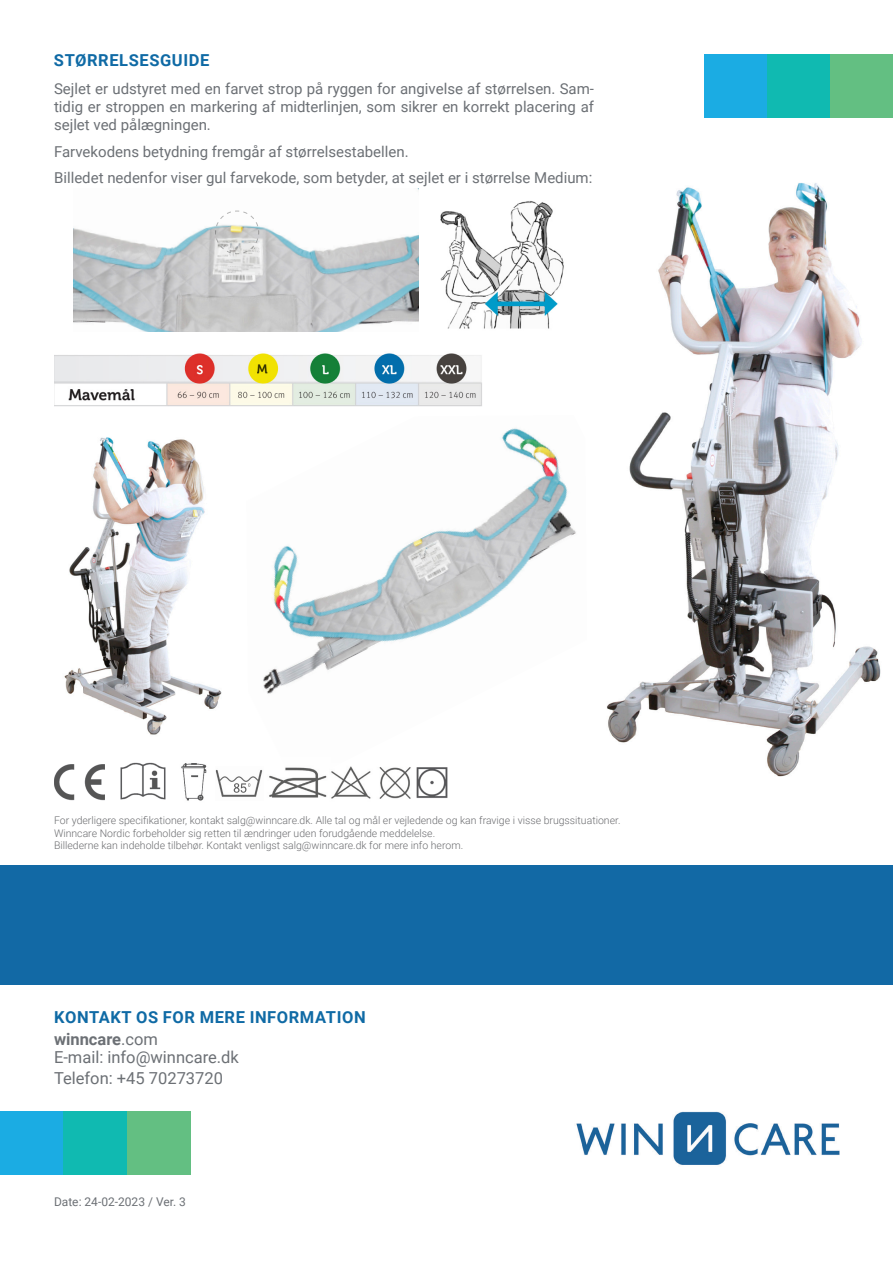
<style>
.page{position:relative;width:893px;height:1263px;background:#fff}
.page>*{position:absolute;margin:0;border:0;box-sizing:border-box;transform-origin:0 0}
.t1{font:700 16.5px "Roboto";letter-spacing:.035em;color:#0f6aa5}
.t2{font:16.5px "Roboto";color:#6c7075}
.t3{font:700 16.5px "Roboto";color:#6c7075}
.t4{font:15px/18px "Roboto";color:#6c7075;text-align:justify}
.t5{font:12px "Roboto";color:#6c7075}
.t6{font:300 10.5px "Roboto";color:#6c6d70}
.s1{font-weight:400}
</style>
<div class="page">
<img style="left:607px;top:183px;width:274px;height:594px">
<img style="left:263px;top:428px;width:313px;height:266px">
<div style="left:0;top:865px;width:893px;height:120px;background:#1269a5"></div>
<img style="left:576px;top:1111px;width:264px;height:54px">
<div style="left:0;top:1111px;width:64px;height:63px;background:#1bace3"></div>
<div style="left:64px;top:1111px;width:63px;height:63px;background:#10bab1"></div>
<div style="left:127px;top:1111px;width:64px;height:63px;background:#63bf82"></div>
<img style="left:120px;top:762px;width:46px;height:38px">
<img style="left:54px;top:764px;width:51px;height:37px">
<img style="left:269px;top:767px;width:58px;height:31px">
<img style="left:379px;top:767px;width:32px;height:32px">
<img style="left:331px;top:766px;width:40px;height:33px">
<img style="left:416px;top:767px;width:32px;height:31px">
<img style="left:181px;top:763px;width:26px;height:38px">
<img style="left:215px;top:769px;width:48px;height:28px">
<div style="left:704px;top:54px;width:63px;height:64px;background:#1bace3"></div>
<div style="left:767px;top:54px;width:64px;height:64px;background:#10bab1"></div>
<div style="left:831px;top:54px;width:62px;height:64px;background:#63bf82"></div>
<img style="left:73px;top:188px;width:345px;height:144px">
<svg style="left:215px;top:210px;width:45px;height:45px"></svg>
<img style="left:55px;top:353px;width:427px;height:53px">
<img style="left:440px;top:201px;width:124px;height:128px">
<img style="left:64px;top:437px;width:158px;height:298px">
<p class="t1" style="left:54px;top:49px;width:157px">STØRRELSESGUIDE</p>
<p class="t4" style="left:54px;top:79px;width:541px">Sejlet er udstyret med en farvet strop på ryggen for angivelse af størrelsen. Sam&shy;tidig er stroppen en markering af midterlinjen, som sikrer en korrekt placering af sejlet ved pålægningen.</p>
<p class="t4" style="left:54px;top:142px;width:356px">Farvekodens betydning fremgår af størrelsestabellen.</p>
<p class="t4" style="left:54px;top:168px;width:540px">Billedet nedenfor viser gul farvekode, som betyder, at sejlet er i størrelse Medium:</p>
<p class="t6" style="left:54px;top:813px;width:568px">For yderligere specifikationer, kontakt salg@winncare.dk. Alle tal og mål er vejledende og kan fravige i visse brugssituationer.</p>
<p class="t6" style="left:54px;top:826px;width:383px">Winncare Nordic forbeholder sig retten til ændringer uden forudgående meddelelse.</p>
<p class="t6" style="left:54px;top:838px;width:411px">Billederne kan indeholde tilbehør. Kontakt venligst salg@winncare.dk for mere info herom.</p>
<p class="t1" style="left:54px;top:1006px;width:313px">KONTAKT OS FOR MERE INFORMATION</p>
<p class="t3" style="left:54px;top:1027px;width:106px">winncare<span class="s1">.com</span></p>
<p class="t2" style="left:54px;top:1045px;width:186px">E-mail: info@winncare.dk</p>
<p class="t2" style="left:54px;top:1067px;width:171px">Telefon: +45 70273720</p>
<p class="t5" style="left:54px;top:1194px;width:133px">Date: 24-02-2023 / Ver. 3</p>
</div>
